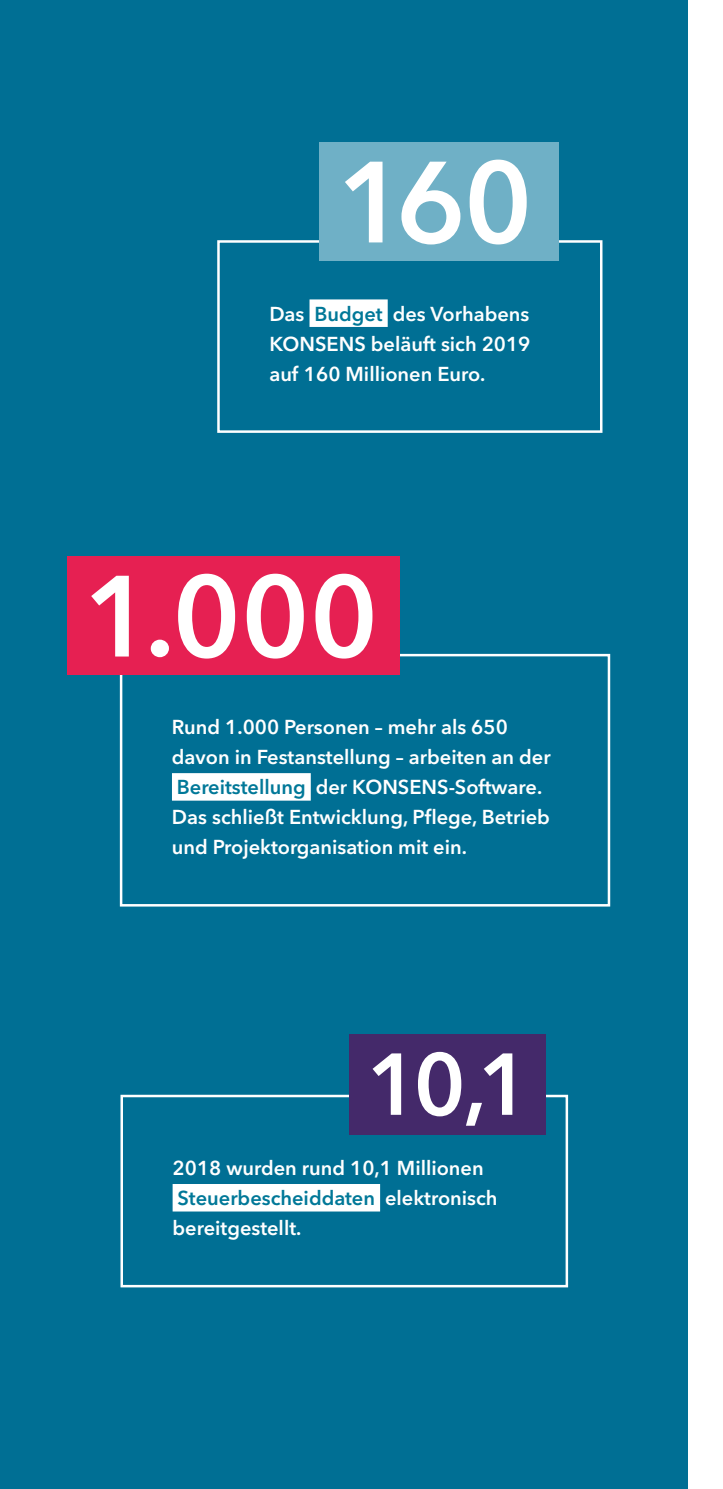
<style>
.page{position:relative;width:723px;height:1489px;background:#fff}
.page>*{position:absolute;margin:0;border:0;box-sizing:border-box;transform-origin:0 0}
.t1{font:600 114px "Avenir Next LT Pro";letter-spacing:-.015em;color:#fff}
.t2{font:600 86.75px "Avenir Next LT Pro";color:#fff}
.t3{font:600 20px/30px "Avenir Next LT Pro";color:#fff}
.s1{color:#007898}
</style>
<div class="page">
<div style="left:0;top:0;width:687px;height:1488px;background:#006f94"></div>
<div style="left:217px;top:240px;width:385px;height:193px;border:2px solid #fff"></div>
<div style="left:120px;top:1094px;width:448px;height:193px;border:2px solid #fff"></div>
<div style="left:319px;top:142px;width:239px;height:119px;background:#6fb0c6"></div>
<div style="left:120px;top:654px;width:490px;height:252px;border:2px solid #fff"></div>
<div style="left:68px;top:556px;width:332px;height:119px;background:#e62052"></div>
<div style="left:349px;top:1033px;width:197px;height:101px;background:#44296a"></div>
<div style="left:309px;top:299px;width:79px;height:28px;background:#fff"></div>
<div style="left:173px;top:1183px;width:207px;height:28px;background:#fff"></div>
<div style="left:172px;top:773px;width:139px;height:27px;background:#fff"></div>
<h1 class="t1" style="left:337px;top:133px;width:197px">160</h1>
<p class="t3" style="left:269px;top:298px;width:263px;text-align:justify">Das <span class="s1">Budget</span> des Vorhabens KONSENS beläuft sich 2019 auf 160 Millionen Euro.</p>
<h1 class="t1" style="left:83px;top:547px;width:297px">1.000</h1>
<p class="t3" style="left:172px;top:712px;width:380px">Rund 1.000 Personen – mehr als 650 davon in Festanstellung – arbeiten an der <span class="s1">Bereitstellung</span> der KONSENS-Software.<br>Das schließt Entwicklung, Pflege, Betrieb und Projektorganisation mit ein.</p>
<h2 class="t2" style="left:366px;top:1031px;width:166px">10,1</h2>
<p class="t3" style="left:173px;top:1153px;width:326px">2018 wurden rund 10,1 Millionen<br><span class="s1">Steuerbescheiddaten</span> elektronisch bereitgestellt.</p>
</div>
